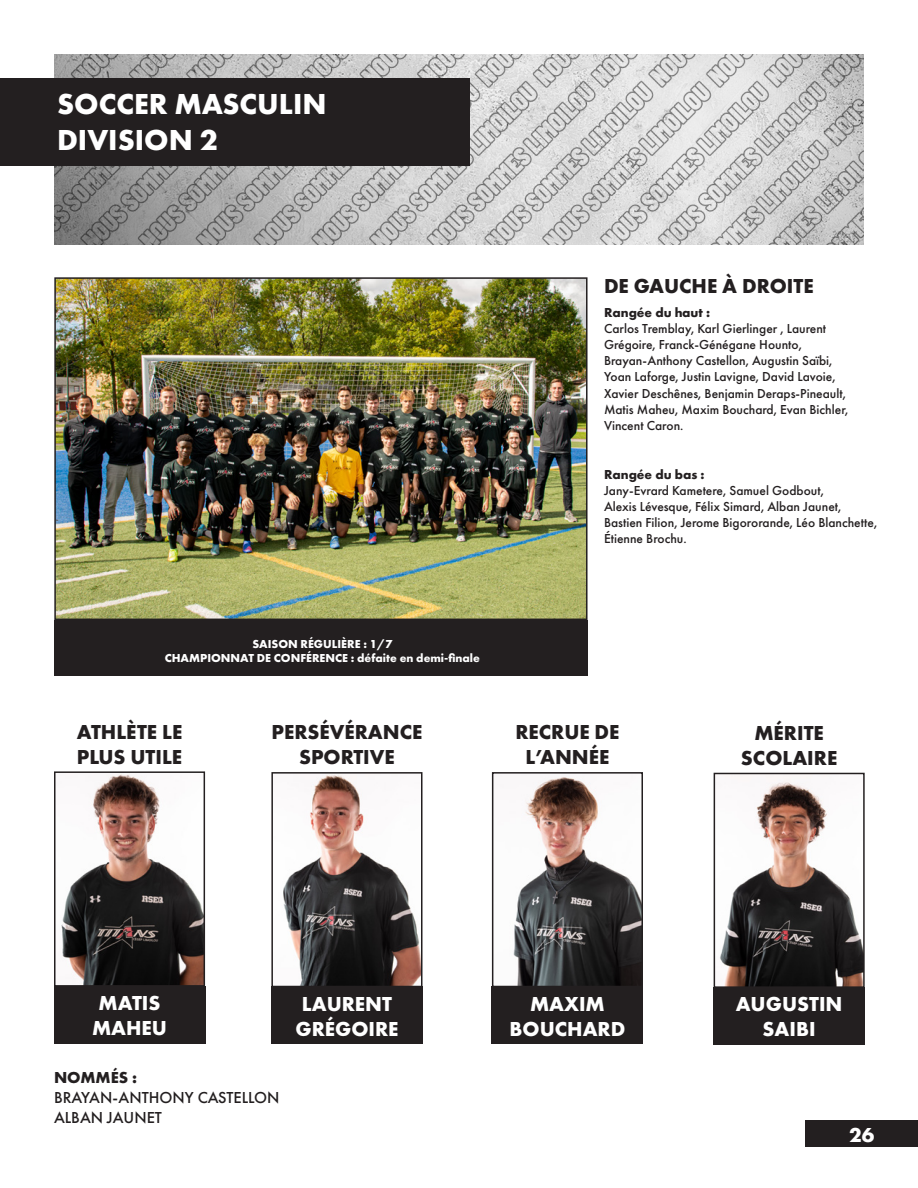
<style>
.page{position:relative;width:918px;height:1188px;background:#fff}
.page>*{position:absolute;margin:0;border:0;box-sizing:border-box;transform-origin:0 0}
.t1{font:700 30px "Futura PT";color:#fff}
.t2{font:700 21px/25.2px "Futura PT";color:#231f20;text-align:center}
.t3{font:700 21px "Futura PT";color:#fff}
.t4{font:500 16.5px "Futura PT";color:#231f20}
.t5{font:700 16.5px "Futura PT";color:#231f20}
.t6{font:500 13.5px/16.2px "Futura PT";color:#231f20}
.t7{font:700 13.5px "Futura PT";color:#231f20}
.t8{font:700 12px "Futura PT";color:#fff}
</style>
<div class="page">
<img style="left:54px;top:54px;width:810px;height:191px">
<div style="left:0;top:78px;width:470px;height:88px;background:#231f20"></div>
<div style="left:806px;top:1121px;width:112px;height:26px;background:#231f20"></div>
<div style="left:54px;top:620px;width:534px;height:55px;background:#231f20"></div>
<img style="left:57px;top:280px;width:528px;height:337px">
<div style="left:54px;top:277px;width:534px;height:343px;border:2px solid #231f20"></div>
<img style="left:720px;top:777px;width:142px;height:208px">
<div style="left:714px;top:773px;width:151px;height:215px;border:2px solid #231f20"></div>
<img style="left:513px;top:776px;width:127px;height:208px">
<div style="left:492px;top:772px;width:151px;height:215px;border:2px solid #231f20"></div>
<img style="left:283px;top:775px;width:137px;height:209px">
<div style="left:271px;top:772px;width:152px;height:215px;border:2px solid #231f20"></div>
<img style="left:61px;top:774px;width:141px;height:210px">
<div style="left:54px;top:771px;width:151px;height:216px;border:2px solid #231f20"></div>
<div style="left:714px;top:987px;width:151px;height:58px;background:#231f20"></div>
<div style="left:492px;top:986px;width:151px;height:58px;background:#231f20"></div>
<div style="left:271px;top:986px;width:152px;height:58px;background:#231f20"></div>
<div style="left:54px;top:986px;width:151px;height:57px;background:#231f20"></div>
<p class="t1" style="left:57px;top:85px;width:271px">SOCCER MASCULIN</p>
<p class="t1" style="left:57px;top:121px;width:162px">DIVISION 2</p>
<p class="t8" style="left:252px;top:636px;width:141px">SAISON RÉGULIÈRE : 1/7</p>
<p class="t8" style="left:165px;top:651px;width:317px">CHAMPIONNAT DE CONFÉRENCE : défaite en demi-finale</p>
<h2 class="t2" style="left:604px;top:273px;width:211px">DE GAUCHE À DROITE</h2>
<p class="t7" style="left:604px;top:303px;width:108px">Rangée du haut :</p>
<p class="t6" style="left:604px;top:320px;width:246px">Carlos Tremblay, Karl Gierlinger , Laurent Grégoire, Franck-Génégane Hounto, Brayan-Anthony Castellon, Augustin Saïbi, Yoan Laforge, Justin Lavigne, David Lavoie, Xavier Deschênes, Benjamin Deraps-Pineault, Matis Maheu, Maxim Bouchard, Evan Bichler, Vincent Caron.</p>
<p class="t7" style="left:604px;top:465px;width:102px">Rangée du bas :</p>
<p class="t6" style="left:604px;top:482px;width:275px">Jany-Evrard Kametere, Samuel Godbout,<br>Alexis Lévesque, Félix Simard, Alban Jaunet, Bastien Filion, Jerome Bigororande, Léo Blanchette, Étienne Brochu.</p>
<p class="t2" style="left:77px;top:718px;width:107px">ATHLÈTE LE</p>
<p class="t2" style="left:77px;top:744px;width:107px">PLUS UTILE</p>
<h2 class="t2" style="left:272px;top:719px;width:152px">PERSÉVÉRANCE<br>SPORTIVE</h2>
<h2 class="t2" style="left:741px;top:720px;width:98px">MÉRITE<br>SCOLAIRE</h2>
<h2 class="t2" style="left:515px;top:719px;width:106px">RECRUE DE<br>L’ANNÉE</h2>
<p class="t3" style="left:99px;top:989px;width:63px">MATIS</p>
<p class="t3" style="left:92px;top:1015px;width:77px">MAHEU</p>
<p class="t3" style="left:302px;top:990px;width:92px">LAURENT</p>
<p class="t3" style="left:295px;top:1015px;width:105px">GRÉGOIRE</p>
<p class="t3" style="left:530px;top:990px;width:76px">MAXIM</p>
<p class="t3" style="left:510px;top:1015px;width:117px">BOUCHARD</p>
<p class="t3" style="left:736px;top:991px;width:108px">AUGUSTIN</p>
<p class="t3" style="left:763px;top:1016px;width:55px">SAIBI</p>
<p class="t5" style="left:54px;top:1067px;width:85px">NOMMÉS :</p>
<p class="t4" style="left:54px;top:1087px;width:227px">BRAYAN-ANTHONY CASTELLON</p>
<p class="t4" style="left:54px;top:1107px;width:110px">ALBAN JAUNET</p>
<h2 class="t3" style="left:849px;top:1121px;width:27px">26</h2>
</div>
